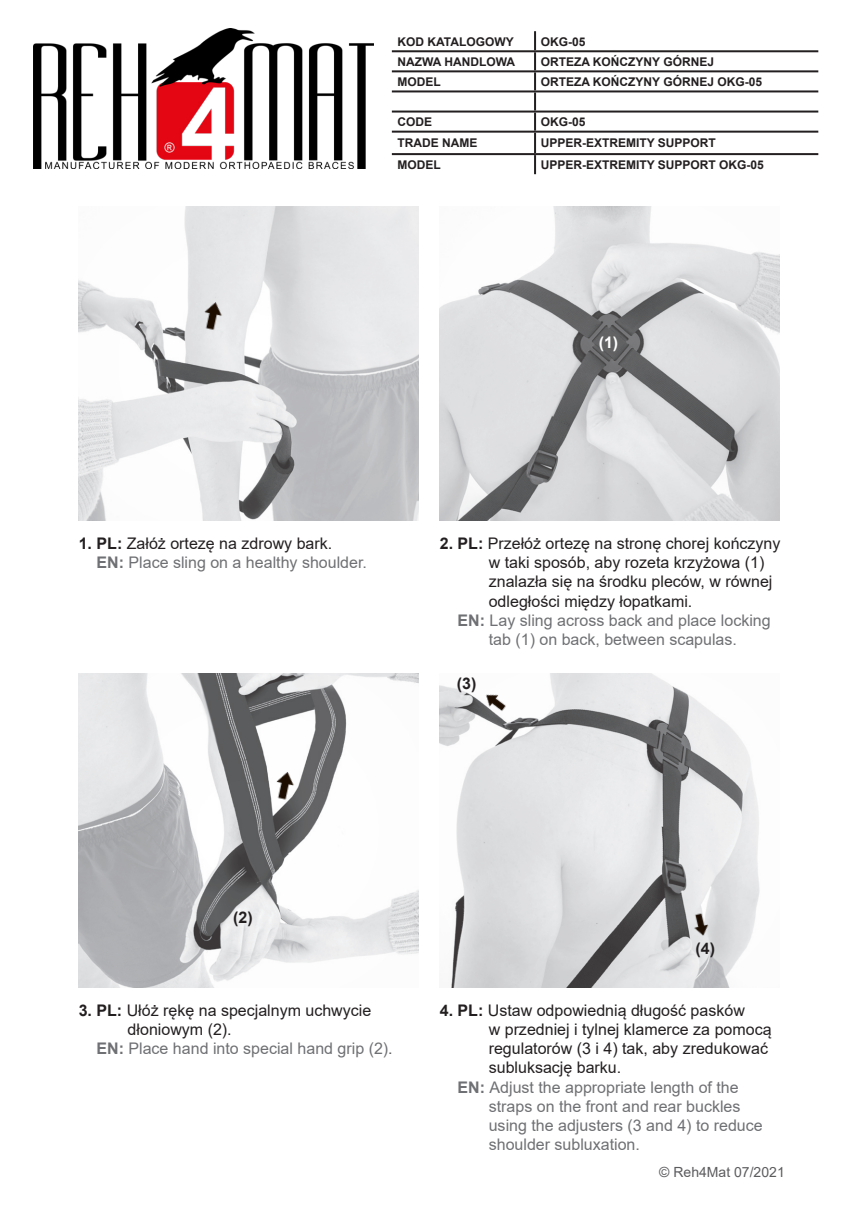
<style>
.page{position:relative;width:862px;height:1214px;background:#fff}
.page>*{position:absolute;margin:0;border:0;box-sizing:border-box;transform-origin:0 0}
.t1{font:16px "Arial";color:#231f20}
.t2{font:16px "Arial";color:#6f7073}
.t3{font:700 16px "Arial";color:#231f20}
.t4{font:700 16px "Arial";color:#fff}
.t5{font:14px "Arial";color:#5c5c5f}
.t6{font:700 12px "Arial";color:#231f20}
.s1{font-weight:700}
.s2{color:#5c5c5f}
</style>
<div class="page">
<div style="left:438px;top:204px;width:343px;height:317px;background:#231f20;opacity:.02"></div>
<hr style="left:392px;top:50px;width:143px;height:2px;background:#231f20">
<hr style="left:535px;top:50px;width:283px;height:2px;background:#231f20">
<hr style="left:392px;top:70px;width:143px;height:2px;background:#231f20">
<hr style="left:535px;top:70px;width:283px;height:2px;background:#231f20">
<hr style="left:392px;top:90px;width:143px;height:2px;background:#231f20">
<hr style="left:535px;top:90px;width:283px;height:2px;background:#231f20">
<hr style="left:392px;top:110px;width:143px;height:2px;background:#231f20">
<hr style="left:535px;top:110px;width:283px;height:2px;background:#231f20">
<svg style="left:534px;top:31px;width:2px;height:100px"></svg>
<hr style="left:392px;top:131px;width:143px;height:2px;background:#231f20">
<hr style="left:535px;top:131px;width:283px;height:2px;background:#231f20">
<hr style="left:534px;top:133px;width:2px;height:20px;background:#231f20">
<hr style="left:392px;top:153px;width:143px;height:2px;background:#231f20">
<hr style="left:535px;top:153px;width:283px;height:2px;background:#231f20">
<svg style="left:534px;top:155px;width:2px;height:19px"></svg>
<img style="left:33px;top:28px;width:340px;height:140px">
<div style="left:79px;top:671px;width:341px;height:317px;background:#231f20;opacity:.02"></div>
<div style="left:77px;top:204px;width:343px;height:317px;background:#231f20;opacity:.02"></div>
<img style="left:193px;top:296px;width:40px;height:40px">
<img style="left:265px;top:766px;width:40px;height:40px">
<div style="left:440px;top:671px;width:341px;height:317px;background:#231f20;opacity:.02"></div>
<img style="left:477px;top:682px;width:38px;height:38px">
<img style="left:683px;top:907px;width:32px;height:32px">
<p class="t6" style="left:397px;top:33px;width:118px">KOD KATALOGOWY</p>
<p class="t6" style="left:541px;top:33px;width:46px">OKG-05</p>
<p class="t6" style="left:397px;top:53px;width:119px">NAZWA HANDLOWA</p>
<p class="t6" style="left:541px;top:53px;width:175px">ORTEZA KOŃCZYNY GÓRNEJ</p>
<p class="t6" style="left:397px;top:73px;width:45px">MODEL</p>
<p class="t6" style="left:541px;top:73px;width:223px">ORTEZA KOŃCZYNY GÓRNEJ OKG-05</p>
<p class="t6" style="left:397px;top:113px;width:36px">CODE</p>
<p class="t6" style="left:541px;top:113px;width:46px">OKG-05</p>
<p class="t6" style="left:397px;top:134px;width:81px">TRADE NAME</p>
<p class="t6" style="left:541px;top:134px;width:177px">UPPER-EXTREMITY SUPPORT</p>
<p class="t6" style="left:397px;top:156px;width:45px">MODEL</p>
<p class="t6" style="left:541px;top:156px;width:225px">UPPER-EXTREMITY SUPPORT OKG-05</p>
<p class="t1" style="left:79px;top:532px;width:255px"><span class="s1">1. PL:</span> Załóż ortezę na zdrowy bark.</p>
<p class="t2" style="left:97px;top:551px;width:272px"><span class="s1">EN:</span> Place sling on a healthy shoulder.</p>
<p class="t4" style="left:599px;top:331px;width:21px">(1)</p>
<p class="t1" style="left:440px;top:532px;width:342px"><span class="s1">2. PL:</span> Przełóż ortezę na stronę chorej kończyny</p>
<p class="t1" style="left:489px;top:551px;width:277px">w taki sposób, aby rozeta krzyżowa (1)</p>
<p class="t1" style="left:489px;top:570px;width:285px">znalazła się na środku pleców, w równej</p>
<p class="t1" style="left:489px;top:590px;width:205px">odległości między łopatkami.</p>
<p class="t2" style="left:457px;top:609px;width:315px"><span class="s1">EN:</span> Lay sling across back and place locking</p>
<p class="t2" style="left:489px;top:628px;width:250px">tab (1) on back, between scapulas.</p>
<p class="t3" style="left:457px;top:672px;width:21px">(3)</p>
<p class="t3" style="left:233px;top:906px;width:21px">(2)</p>
<p class="t1" style="left:79px;top:998px;width:294px"><span class="s1">3. PL:</span> Ułóż rękę na specjalnym uchwycie</p>
<p class="t1" style="left:128px;top:1018px;width:106px">dłoniowym (2).</p>
<p class="t2" style="left:96px;top:1037px;width:298px"><span class="s1">EN:</span> Place hand into special hand grip (2)<span class="s2">.</span></p>
<p class="t3" style="left:695px;top:937px;width:21px">(4)</p>
<p class="t1" style="left:440px;top:998px;width:306px"><span class="s1">4. PL:</span> Ustaw odpowiednią długość pasków</p>
<p class="t1" style="left:489px;top:1018px;width:284px">w przedniej i tylnej klamerce za pomocą</p>
<p class="t1" style="left:489px;top:1037px;width:281px">regulatorów (3 i 4) tak, aby zredukować</p>
<p class="t1" style="left:489px;top:1056px;width:134px">subluksację barku.</p>
<p class="t2" style="left:457px;top:1075px;width:283px"><span class="s1">EN:</span> Adjust the appropriate length of the</p>
<p class="t2" style="left:489px;top:1094px;width:253px">straps on the front and rear buckles</p>
<p class="t2" style="left:489px;top:1114px;width:275px">using the adjusters (3 and 4) to reduce</p>
<p class="t2" style="left:489px;top:1133px;width:153px">shoulder subluxation.</p>
<p class="t5" style="left:659px;top:1161px;width:127px">© Reh4Mat 07/2021</p>
</div>
